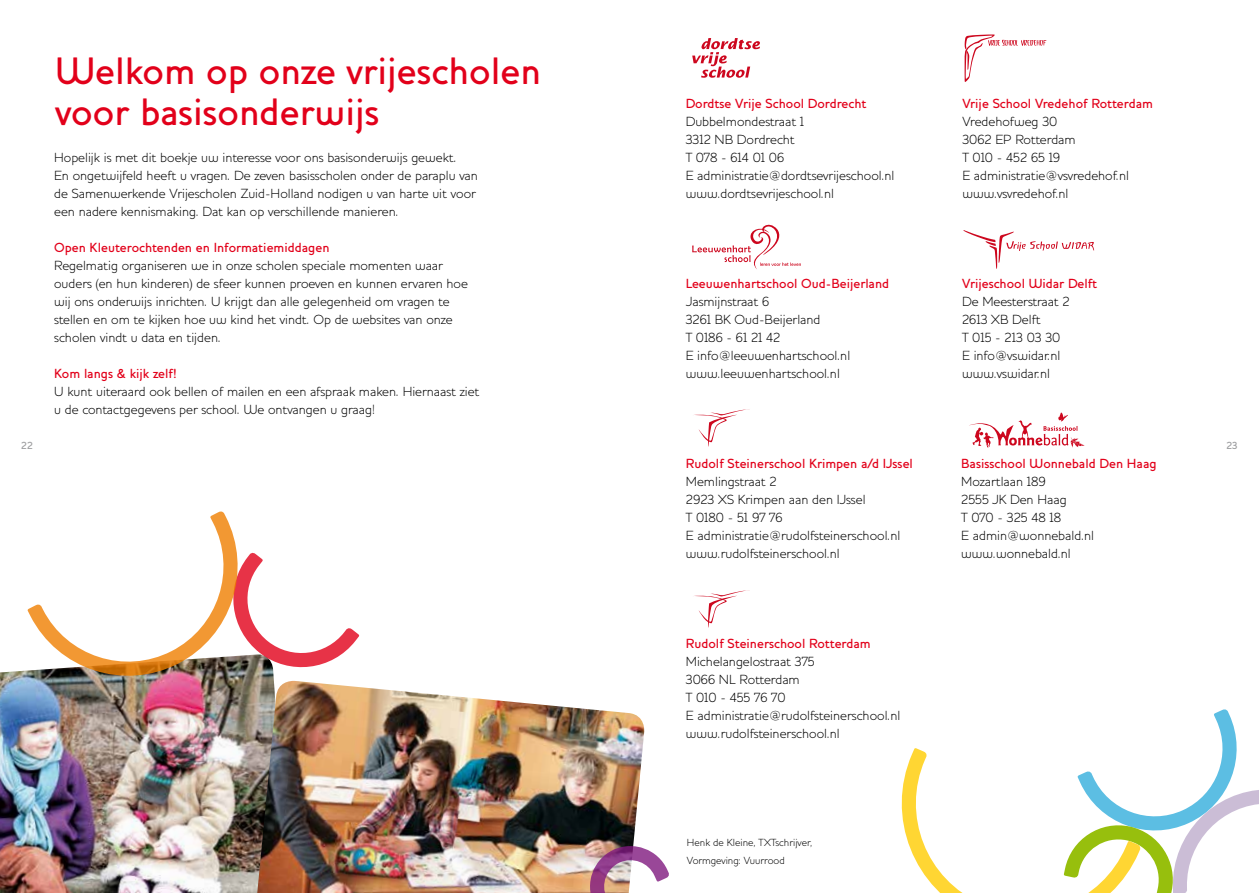
<style>
.page{position:relative;width:1259px;height:893px;background:#fff}
.page>*{position:absolute;margin:0;border:0;box-sizing:border-box;transform-origin:0 0}
.t1{font:500 39px/40.5px "Houschka";color:#e2001a}
.t2{font:300 13.5px/18px "Houschka";color:#000}
.t3{font:500 13.5px "Houschka";color:#e2001a}
.t4{font:300 10.5px/18px "Houschka";color:#000}
.t5{font:500 10.5px "Houschka";color:#9c9d9f}
</style>
<div class="page">
<svg style="left:901px;top:709px;width:358px;height:184px"></svg>
<img style="left:0;top:670px;width:257px;height:223px">
<img style="left:257px;top:687px;width:388px;height:206px">
<svg style="left:27px;top:511px;width:333px;height:180px"></svg>
<img style="left:584px;top:840px;width:85px;height:53px">
<svg style="left:964px;top:34px;width:82px;height:48px"></svg>
<svg style="left:969px;top:413px;width:115px;height:35px"></svg>
<svg style="left:963px;top:230px;width:131px;height:39px"></svg>
<svg style="left:692px;top:224px;width:109px;height:45px"></svg>
<svg style="left:692px;top:38px;width:68px;height:40px"></svg>
<svg style="left:694px;top:409px;width:56px;height:38px"></svg>
<svg style="left:694px;top:590px;width:56px;height:38px"></svg>
<h1 class="t1" style="left:55px;top:55px;width:487px">Welkom op onze vrijescholen voor basisonderwijs</h1>
<p class="t2" style="left:54px;top:150px;width:425px">Hopelijk is met dit boekje uw interesse voor ons basisonderwijs gewekt.<br>En ongetwijfeld heeft u vragen. De zeven basisscholen onder de paraplu van de Samenwerkende Vrijescholen Zuid-Holland nodigen u van harte uit voor een nadere kennismaking. Dat kan op verschillende manieren.</p>
<p class="t3" style="left:54px;top:243px;width:277px">Open Kleuterochtenden en Informatiemiddagen</p>
<p class="t2" style="left:54px;top:258px;width:415px">Regelmatig organiseren we in onze scholen speciale momenten waar ouders (en hun kinderen) de sfeer kunnen proeven en kunnen ervaren hoe wij ons onderwijs inrichten. U krijgt dan alle gelegenheid om vragen te stellen en om te kijken hoe uw kind het vindt. Op de websites van onze scholen vindt u data en tijden.</p>
<p class="t3" style="left:54px;top:369px;width:124px">Kom langs &amp; kijk zelf!</p>
<p class="t2" style="left:54px;top:384px;width:427px">U kunt uiteraard ook bellen of mailen en een afspraak maken. Hiernaast ziet u de contactgegevens per school. We ontvangen u graag!</p>
<p class="t3" style="left:685px;top:99px;width:182px">Dordtse Vrije School Dordrecht</p>
<p class="t2" style="left:685px;top:114px;width:210px">Dubbelmondestraat 1<br>3312 NB Dordrecht<br>T 078 - 614 01 06<br>E administratie@dordtsevrijeschool.nl www.dordtsevrijeschool.nl</p>
<p class="t3" style="left:685px;top:279px;width:205px">Leeuwenhartschool Oud-Beijerland</p>
<p class="t2" style="left:685px;top:294px;width:166px">Jasmijnstraat 6<br>3261 BK Oud-Beijerland<br>T 0186 - 61 21 42<br>E info@leeuwenhartschool.nl www.leeuwenhartschool.nl</p>
<p class="t3" style="left:962px;top:99px;width:192px">Vrije School Vredehof Rotterdam</p>
<p class="t2" style="left:962px;top:114px;width:168px">Vredehofweg 30<br>3062 EP Rotterdam<br>T 010 - 452 65 19<br>E administratie@vsvredehof.nl www.vsvredehof.nl</p>
<p class="t3" style="left:962px;top:279px;width:137px">Vrijeschool Widar Delft</p>
<p class="t2" style="left:962px;top:294px;width:109px">De Meesterstraat 2<br>2613 XB Delft<br>T 015 - 213 03 30<br>E info@vswidar.nl www.vswidar.nl</p>
<p class="t5" style="left:21px;top:441px;width:13px">22</p>
<p class="t5" style="left:1226px;top:441px;width:13px">23</p>
<p class="t3" style="left:686px;top:459px;width:228px">Rudolf Steinerschool Krimpen a/d IJssel</p>
<p class="t2" style="left:686px;top:474px;width:216px">Memlingstraat 2<br>2923 XS Krimpen aan den IJssel<br>T 0180 - 51 97 76<br>E administratie@rudolfsteinerschool.nl www.rudolfsteinerschool.nl</p>
<p class="t3" style="left:686px;top:639px;width:186px">Rudolf Steinerschool Rotterdam</p>
<p class="t2" style="left:686px;top:654px;width:216px">Michelangelostraat 375<br>3066 NL Rotterdam<br>T 010 - 455 76 70<br>E administratie@rudolfsteinerschool.nl www.rudolfsteinerschool.nl</p>
<p class="t4" style="left:687px;top:835px;width:127px">Henk de Kleine, TXTschrijver,<br>Vormgeving: Vuurrood</p>
<p class="t3" style="left:961px;top:458px;width:197px">Basisschool Wonnebald Den Haag</p>
<p class="t2" style="left:961px;top:474px;width:134px">Mozartlaan 189<br>2555 JK Den Haag<br>T 070 - 325 48 18<br>E admin@wonnebald.nl www.wonnebald.nl</p>
</div>
